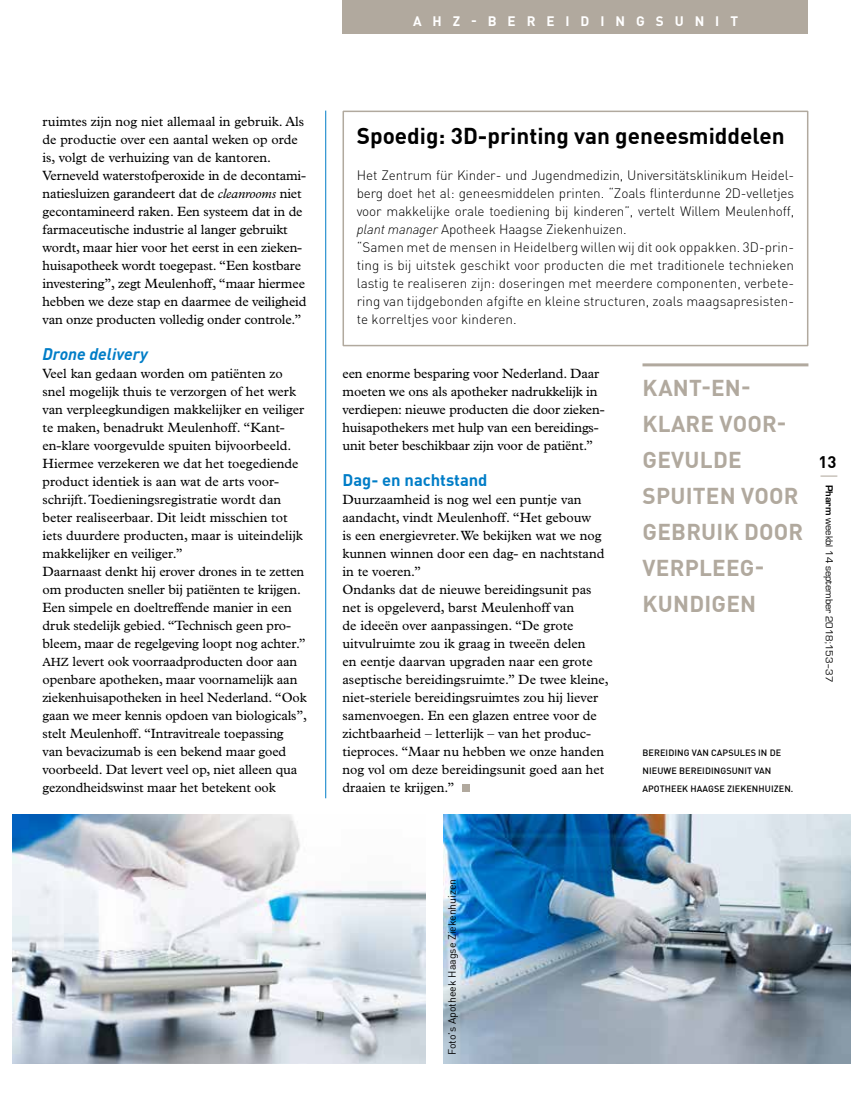
<style>
.page{position:relative;width:851px;height:1106px;background:#fff}
.page>*{position:absolute;margin:0;border:0;box-sizing:border-box;transform-origin:0 0}
.t1{font:700 22.5px/36px "DINOT";letter-spacing:.01em;color:#b1a99e}
.t2{font:700 22.5px "DINOT";color:#000}
.t3{font:300 19.5px "DIN";color:#b1a99e}
.t4{font:700 16.5px "DINOT";color:#007dc7}
.t5{font:italic 700 16.5px "DINOT";color:#007dc7}
.t6{font:700 16.5px "DINOT";color:#000}
.t7{font:13.5px/18px "Plantin Std";letter-spacing:-.01em;color:#000}
.t8{font:300 13.5px/18px "DIN";letter-spacing:-.01em;color:#000}
.t9{font:700 13.5px "DINOT";letter-spacing:.81em;color:#fff}
.t10{font:10.5px "Eurostile";color:#000}
.t11{font:10.5px "DINOT";color:#000}
.t12{font:500 9px/18px "DINOT";letter-spacing:.01em;color:#000}
.s1{font-style:italic}
.s2{font-family:"Plantin Std SC880";font-size:11.85px}
.s3{font-weight:700}
</style>
<div class="page">
<div style="left:342px;top:0;width:466px;height:34px;background:#b1a99e"></div>
<hr style="left:325px;top:111px;width:1px;height:687px;background:#007dc7">
<hr style="left:642px;top:363px;width:166px;height:3px;background:#b1a99e">
<img style="left:13px;top:814px;width:412px;height:249px">
<div style="left:462px;top:784px;width:8px;height:8px;background:#b1a99e"></div>
<img style="left:444px;top:814px;width:406px;height:249px">
<div style="left:342px;top:111px;width:466px;height:235px;border:2px solid #b1a99e"></div>
<p class="t9" style="left:413px;top:11px;width:326px">AHZ-BEREIDINGSUNIT</p>
<p class="t7" style="left:43px;top:113px;width:265px">ruimtes zijn nog niet allemaal in gebruik. Als de productie over een aantal weken op orde is, volgt de verhuizing van de kantoren.<br>Verneveld waterstofperoxide in de decontami&shy;natiesluizen garandeert dat de <span class="s1">cleanrooms</span> niet gecontamineerd raken. Een systeem dat in de farmaceutische industrie al langer gebruikt wordt, maar hier voor het eerst in een zieken&shy;huisapotheek wordt toegepast. “Een kostbare investering”, zegt Meulenhoff, “maar hiermee hebben we deze stap en daarmee de veiligheid van onze producten volledig onder controle.”</p>
<p class="t5" style="left:43px;top:341px;width:107px">Drone delivery</p>
<p class="t7" style="left:43px;top:365px;width:266px">Veel kan gedaan worden om patiënten zo snel mogelijk thuis te verzorgen of het werk van verpleegkundigen makkelijker en veiliger te maken, benadrukt Meulenhoff. “Kant&shy;en-klare voorgevulde spuiten bijvoorbeeld.<br>Hiermee verzekeren we dat het toegediende product identiek is aan wat de arts voor&shy;schrijft. Toedieningsregistratie wordt dan beter realiseerbaar. Dit leidt misschien tot iets duurdere producten, maar is uiteindelijk makkelijker en veiliger.”<br>Daarnaast denkt hij erover drones in te zetten om producten sneller bij patiënten te krijgen.<br>Een simpele en doeltreffende manier in een druk stedelijk gebied. “Technisch geen pro&shy;bleem, maar de regelgeving loopt nog achter.” <span class="s2">ahz</span> levert ook voorraadproducten door aan openbare apotheken, maar voornamelijk aan ziekenhuisapotheken in heel Nederland. “Ook gaan we meer kennis opdoen van biologicals”, stelt Meulenhoff. “Intravitreale toepassing van bevacizumab is een bekend maar goed voorbeeld. Dat levert veel op, niet alleen qua gezondheidswinst maar het betekent ook</p>
<p class="t7" style="left:342px;top:365px;width:263px">een enorme besparing voor Nederland. Daar moeten we ons als apotheker nadrukkelijk in verdiepen: nieuwe producten die door zieken&shy;huisapothekers met hulp van een bereidings&shy;unit beter beschikbaar zijn voor de patiënt.”</p>
<h1 class="t2" style="left:357px;top:118px;width:429px">Spoedig: 3D-printing van geneesmiddelen</h1>
<p class="t8" style="left:357px;top:166px;width:439px">Het Zentrum für Kinder- und Jugendmedizin, Universitätsklinikum Heidel&shy;berg doet het al: geneesmiddelen printen. “Zoals flinterdunne 2D-velletjes voor makkelijke orale toediening bij kinderen”, vertelt Willem Meulenhoff, <span class="s1">plant manager</span> Apotheek Haagse Ziekenhuizen.<br>“Samen met de mensen in Heidelberg willen wij dit ook oppakken. 3D-prin&shy;ting is bij uitstek geschikt voor producten die met traditionele technieken lastig te realiseren zijn: doseringen met meerdere componenten, verbete&shy;ring van tijdgebonden afgifte en kleine structuren, zoals maagsapresisten&shy;te korreltjes voor kinderen.</p>
<h1 class="t1" style="left:642px;top:368px;width:162px">KANT-EN-<br>KLARE VOOR-<br>GEVULDE<br>SPUITEN VOOR<br>GEBRUIK DOOR<br>VERPLEEG-<br>KUNDIGEN</h1>
<p class="t4" style="left:342px;top:467px;width:146px">Dag- en nachtstand</p>
<p class="t7" style="left:342px;top:491px;width:268px">Duurzaamheid is nog wel een puntje van aandacht, vindt Meulenhoff. “Het gebouw<br>is een energievreter. We bekijken wat we nog kunnen winnen door een dag- en nachtstand in te voeren.”<br>Ondanks dat de nieuwe bereidingsunit pas net is opgeleverd, barst Meulenhoff van<br>de ideeën over aanpassingen. “De grote uitvulruimte zou ik graag in tweeën delen<br>en eentje daarvan upgraden naar een grote aseptische bereidingsruimte.” De twee kleine, niet-steriele bereidingsruimtes zou hij liever samenvoegen. En een glazen entree voor de zichtbaarheid – letterlijk – van het produc&shy;tieproces. “Maar nu hebben we onze handen nog vol om deze bereidingsunit goed aan het draaien te krijgen.”</p>
<p class="t12" style="left:642px;top:743px;width:152px">BEREIDING VAN CAPSULES IN DE<br>NIEUWE BEREIDINGSUNIT VAN<br>APOTHEEK HAAGSE ZIEKENHUIZEN.</p>
<p class="t6" style="left:818px;top:449px;width:19px">13</p>
<p class="t10" style="left:834px;top:485px;width:199px;rotate:90deg"><span class="s3">Pharm</span> weekbl 14 september 2018;153–37</p>
<h2 class="t3" style="left:841px;top:473px;width:8px;rotate:90deg">|</h2>
<p class="t11" style="left:444px;top:1054px;width:178px;rotate:-90deg">Foto’s Apotheek Haagse Ziekenhuizen</p>
</div>
